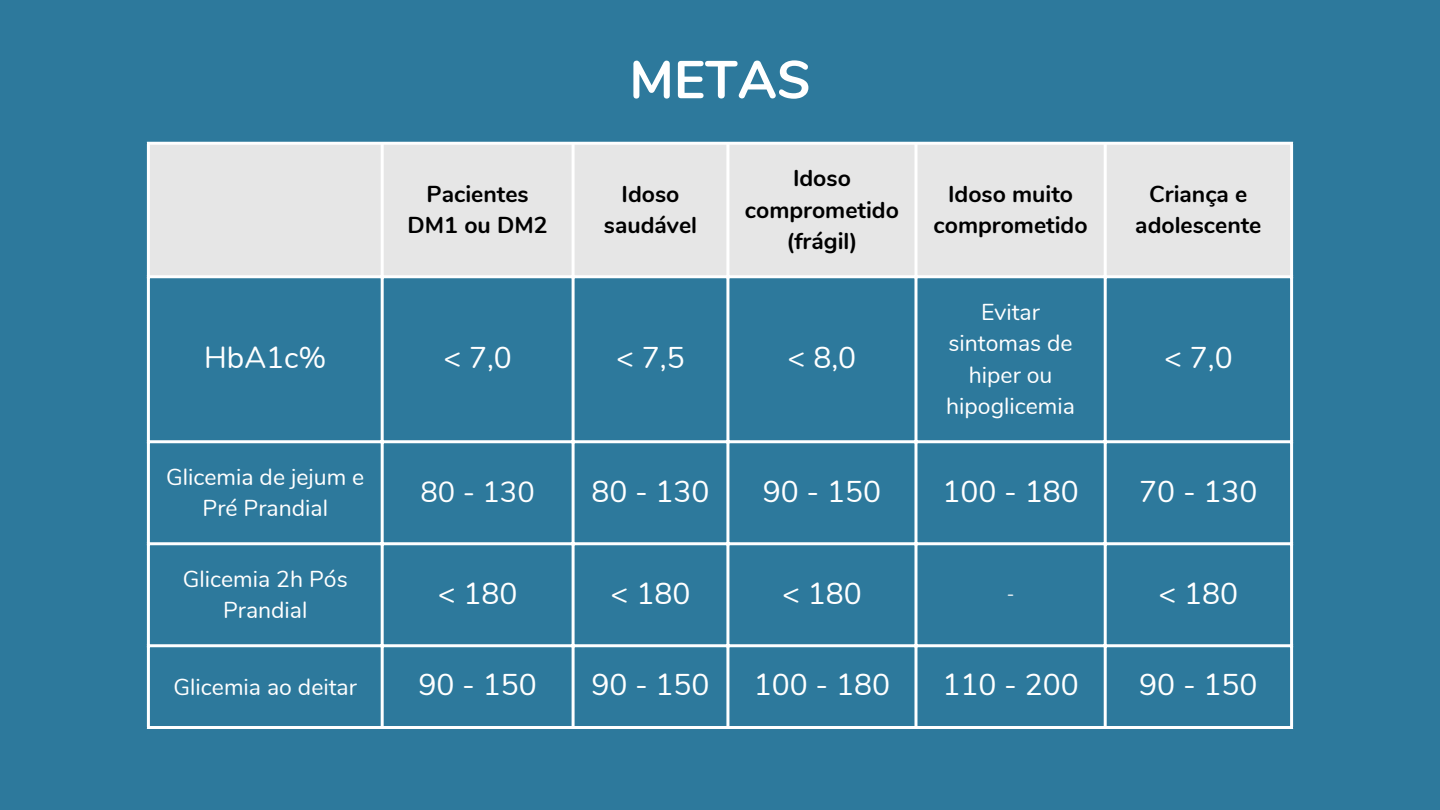
<style>
.page{position:relative;width:1440px;height:810px;background:#2d799c}
.page>*{position:absolute;margin:0;border:0;box-sizing:border-box;transform-origin:0 0}
.t1{font:700 53px "Nunito";color:#fff}
.t2{font:30px "Nunito";color:#fff}
.t3{font:29px "Nunito";color:#fff}
.t4{font:23px/31.5px "Nunito";color:#fff;text-align:center}
.t5{font:700 23px/31.5px "Nunito";color:#000;text-align:center}
.t6{font:18px "Nunito";color:#fff}
</style>
<div class="page">
<div style="left:150px;top:145px;width:1140px;height:130px;background:#e6e6e6"></div>
<hr style="left:147px;top:145px;width:3px;height:581px;background:#fff">
<hr style="left:381px;top:145px;width:3px;height:581px;background:#fff">
<hr style="left:572px;top:145px;width:3px;height:581px;background:#fff">
<hr style="left:726px;top:145px;width:3px;height:581px;background:#fff">
<hr style="left:914px;top:145px;width:3px;height:581px;background:#fff">
<hr style="left:1104px;top:145px;width:3px;height:581px;background:#fff">
<hr style="left:1290px;top:145px;width:3px;height:581px;background:#fff">
<hr style="left:147px;top:142px;width:1146px;height:3px;background:#fff">
<hr style="left:147px;top:275px;width:1146px;height:3px;background:#fff">
<hr style="left:147px;top:440px;width:1146px;height:3px;background:#fff">
<hr style="left:147px;top:542px;width:1146px;height:3px;background:#fff">
<hr style="left:147px;top:644px;width:1146px;height:3px;background:#fff">
<hr style="left:147px;top:726px;width:1146px;height:3px;background:#fff">
<p class="t1" style="left:629px;top:45px;width:183px">METAS</p>
<h1 class="t5" style="left:408px;top:178px;width:141px">Pacientes<br>DM1 ou DM2</h1>
<p class="t5" style="left:604px;top:178px;width:95px">Idoso saudável</p>
<p class="t5" style="left:745px;top:163px;width:156px">Idoso comprometido (frágil)</p>
<p class="t2" style="left:204px;top:338px;width:124px">HbA1c%</p>
<p class="t2" style="left:443px;top:338px;width:70px">&lt; 7,0</p>
<p class="t2" style="left:616px;top:338px;width:70px">&lt; 7,5</p>
<p class="t2" style="left:788px;top:338px;width:70px">&lt; 8,0</p>
<p class="t5" style="left:934px;top:178px;width:156px">Idoso muito comprometido</p>
<p class="t5" style="left:1135px;top:178px;width:128px">Criança e adolescente</p>
<p class="t4" style="left:946px;top:296px;width:130px">Evitar sintomas de hiper ou hipoglicemia</p>
<p class="t2" style="left:1164px;top:338px;width:70px">&lt; 7,0</p>
<p class="t4" style="left:166px;top:461px;width:200px">Glicemia de jejum e<br>Pré Prandial</p>
<p class="t4" style="left:183px;top:563px;width:166px">Glicemia 2h Pós<br>Prandial</p>
<p class="t3" style="left:420px;top:472px;width:116px">80 - 130</p>
<p class="t2" style="left:591px;top:471px;width:120px">80 - 130</p>
<p class="t2" style="left:763px;top:471px;width:120px">90 - 150</p>
<p class="t2" style="left:943px;top:471px;width:138px">100 - 180</p>
<p class="t2" style="left:1139px;top:471px;width:120px">70 - 130</p>
<p class="t2" style="left:438px;top:573px;width:81px">&lt; 180</p>
<p class="t2" style="left:611px;top:573px;width:81px">&lt; 180</p>
<p class="t2" style="left:782px;top:573px;width:81px">&lt; 180</p>
<p class="t6" style="left:1007px;top:582px;width:9px">-</p>
<p class="t2" style="left:1159px;top:573px;width:81px">&lt; 180</p>
<p class="t4" style="left:174px;top:671px;width:185px">Glicemia ao deitar</p>
<p class="t2" style="left:419px;top:665px;width:120px">90 - 150</p>
<p class="t2" style="left:591px;top:665px;width:120px">90 - 150</p>
<p class="t2" style="left:754px;top:665px;width:138px">100 - 180</p>
<p class="t2" style="left:943px;top:665px;width:138px">110 - 200</p>
<p class="t2" style="left:1139px;top:665px;width:120px">90 - 150</p>
</div>
